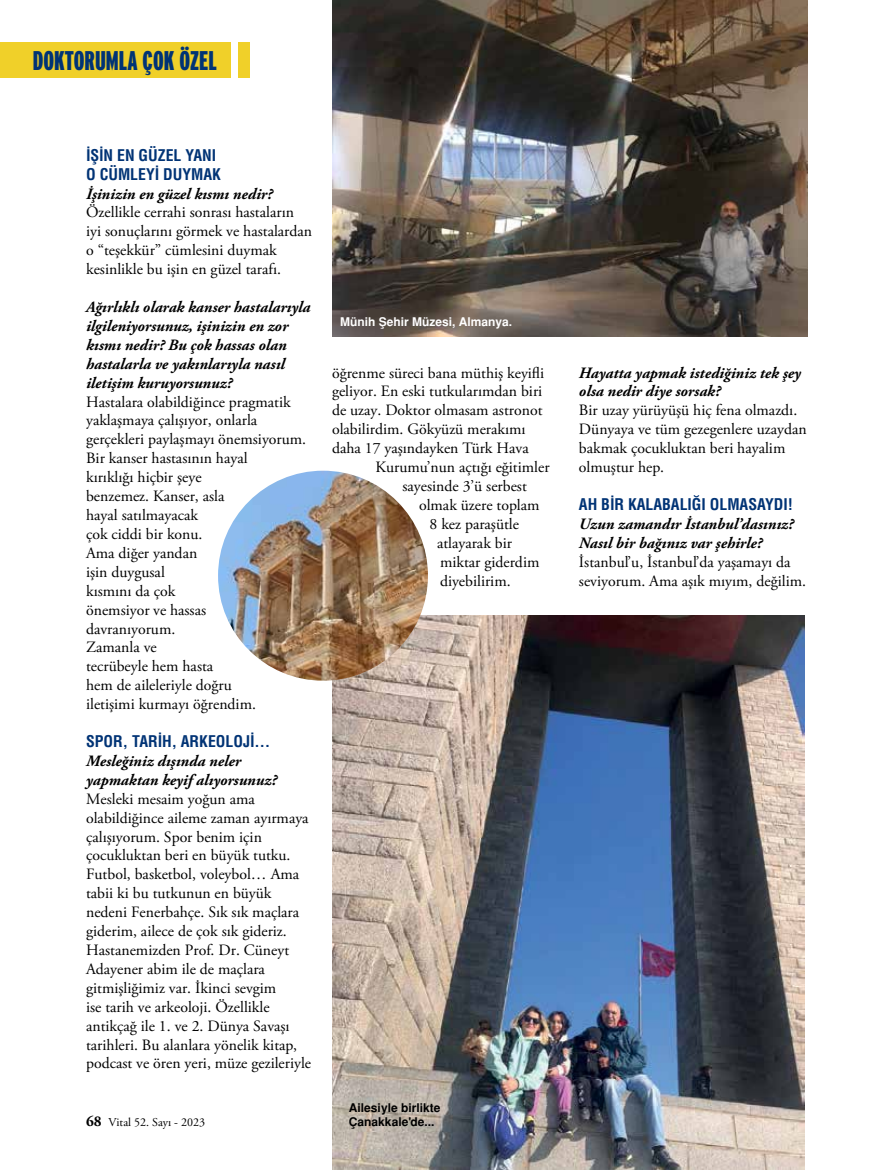
<style>
.page{position:relative;width:893px;height:1170px;background:#fff}
.page>*{position:absolute;margin:0;border:0;box-sizing:border-box;transform-origin:0 0}
.t1{font:900 extra-condensed 27px "Interstate";color:#003375}
.t2{font:15.75px/18.9px "Adobe Garamond Pro";color:#000}
.t3{font:italic 700 15.75px/18.9px "Adobe Garamond Pro";color:#000}
.t4{font:15.75px/18.9px "Helvetica Cond Bold Tr";color:#003375}
.t5{font:700 12px/14.4px "Helvetica Tr";color:#000}
.t6{font:700 12px "Helvetica Tr";color:#fff}
.t7{font:12px "Adobe Garamond Pro";color:#000}
.s1{font-weight:700;font-size:15px}
</style>
<div class="page">
<img style="left:332px;top:0;width:476px;height:336px">
<div style="left:0;top:42px;width:231px;height:35px;background:#f0d029"></div>
<div style="left:239px;top:42px;width:11px;height:35px;background:#f0d029"></div>
<img style="left:332px;top:615px;width:472px;height:554px">
<img style="left:218px;top:470px;width:210px;height:210px;border-radius:105px">
<h1 class="t1" style="left:33px;top:45px;width:186px">DOKTORUMLA ÇOK ÖZEL</h1>
<p class="t4" style="left:86px;top:145px;width:136px">İŞİN EN GÜZEL YANI<br>O CÜMLEYİ DUYMAK</p>
<p class="t3" style="left:86px;top:184px;width:188px">İşinizin en güzel kısmı nedir?</p>
<p class="t2" style="left:86px;top:203px;width:228px">Özellikle cerrahi sonrası hastaların iyi sonuçlarını görmek ve hastalardan o “teşekkür” cümlesini duymak kesinlikle bu işin en güzel tarafı.</p>
<p class="t3" style="left:86px;top:298px;width:226px">Ağırlıklı olarak kanser hastalarıyla ilgileniyorsunuz, işinizin en zor kısmı nedir? Bu çok hassas olan hastalarla ve yakınlarıyla nasıl iletişim kuruyorsunuz?</p>
<p class="t2" style="left:86px;top:392px;width:222px">Hastalara olabildiğince pragmatik yaklaşmaya çalışıyor, onlarla gerçekleri paylaşmayı önemsiyorum.<br>Bir kanser hastasının hayal<br>kırıklığı hiçbir şeye<br>benzemez. Kanser, asla<br>hayal satılmayacak<br>çok ciddi bir konu.<br>Ama diğer yandan<br>işin duygusal<br>kısmını da çok<br>önemsiyor ve hassas<br>davranıyorum.<br>Zamanla ve<br>tecrübeyle hem hasta<br>hem de aileleriyle doğru<br>iletişimi kurmayı öğrendim.</p>
<p class="t4" style="left:86px;top:731px;width:186px">SPOR, TARİH, ARKEOLOJİ…</p>
<p class="t3" style="left:86px;top:751px;width:192px">Mesleğiniz dışında neler yapmaktan keyif alıyorsunuz?</p>
<p class="t2" style="left:86px;top:789px;width:227px">Mesleki mesaim yoğun ama olabildiğince aileme zaman ayırmaya çalışıyorum. Spor benim için çocukluktan beri en büyük tutku.<br>Futbol, basketbol, voleybol… Ama tabii ki bu tutkunun en büyük nedeni Fenerbahçe. Sık sık maçlara giderim, ailece de çok sık gideriz.<br>Hastanemizden Prof. Dr. Cüneyt Adayener abim ile de maçlara gitmişliğimiz var. İkinci sevgim<br>ise tarih ve arkeoloji. Özellikle antikçağ ile 1. ve 2. Dünya Savaşı tarihleri. Bu alanlara yönelik kitap, podcast ve ören yeri, müze gezileriyle</p>
<p class="t7" style="left:86px;top:1114px;width:120px"><span class="s1">68</span> Vital 52. Sayı - 2023</p>
<p class="t6" style="left:340px;top:314px;width:174px">Münih Şehir Müzesi, Almanya.</p>
<p class="t2" style="left:332px;top:363px;width:214px">öğrenme süreci bana müthiş keyifli</p>
<p class="t2" style="left:332px;top:382px;width:212px">geliyor. En eski tutkularımdan biri</p>
<p class="t2" style="left:332px;top:401px;width:212px">de uzay. Doktor olmasam astronot</p>
<p class="t2" style="left:332px;top:420px;width:195px">olabilirdim. Gökyüzü merakımı</p>
<p class="t2" style="left:332px;top:439px;width:198px">daha 17 yaşındayken Türk Hava</p>
<p class="t2" style="left:375px;top:458px;width:176px">Kurumu’nun açtığı eğitimler</p>
<p class="t2" style="left:402px;top:477px;width:126px">sayesinde 3’ü serbest</p>
<p class="t2" style="left:419px;top:496px;width:122px">olmak üzere toplam</p>
<p class="t2" style="left:429px;top:515px;width:91px">8 kez paraşütle</p>
<p class="t2" style="left:437px;top:534px;width:76px">atlayarak bir</p>
<p class="t2" style="left:440px;top:552px;width:101px">miktar giderdim</p>
<p class="t2" style="left:440px;top:571px;width:72px">diyebilirim.</p>
<p class="t5" style="left:349px;top:1100px;width:93px">Ailesiyle birlikte<br>Çanakkale'de...</p>
<p class="t3" style="left:579px;top:363px;width:223px">Hayatta yapmak istediğiniz tek şey olsa nedir diye sorsak?</p>
<p class="t2" style="left:579px;top:401px;width:229px">Bir uzay yürüyüşü hiç fena olmazdı.<br>Dünyaya ve tüm gezegenlere uzaydan bakmak çocukluktan beri hayalim olmuştur hep.</p>
<p class="t4" style="left:579px;top:494px;width:216px">AH BİR KALABALIĞI OLMASAYDI!</p>
<p class="t3" style="left:579px;top:514px;width:216px">Uzun zamandır İstanbul’dasınız?<br>Nasıl bir bağınız var şehirle?</p>
<p class="t2" style="left:579px;top:552px;width:229px">İstanbul’u, İstanbul’da yaşamayı da seviyorum. Ama aşık mıyım, değilim.</p>
</div>
